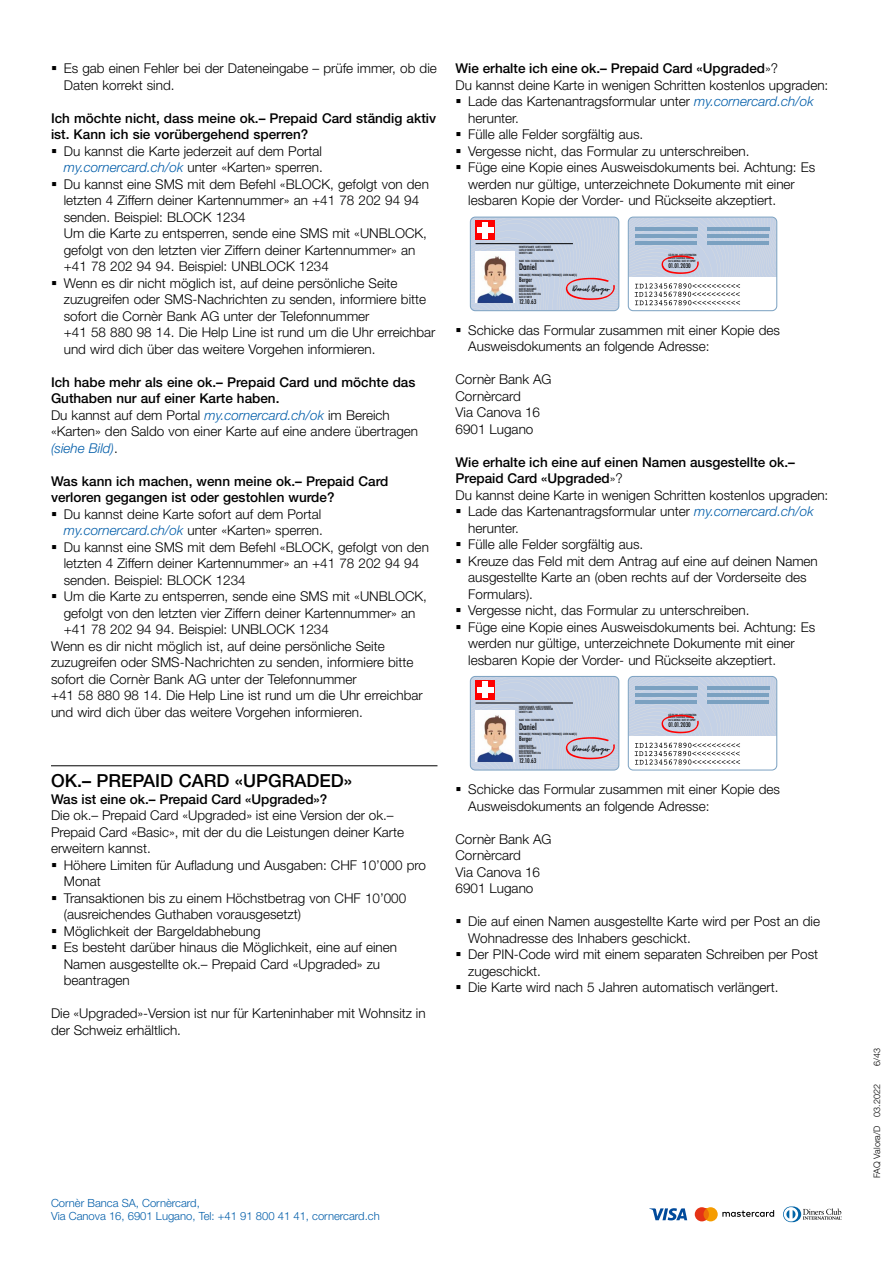
<style>
.page{position:relative;width:893px;height:1263px;background:#fff}
.page>*{position:absolute;margin:0;border:0;box-sizing:border-box;transform-origin:0 0}
.t1{font:500 18px "Helvetica Neue LT Std";color:#000}
.t2{font:300 13.5px/16.5px "Helvetica Neue LT Std";color:#000}
.t3{font:500 13.5px/16.5px "Helvetica Neue LT Std";color:#000}
.t4{font:300 11.25px/13.5px "Helvetica Neue LT Std";color:#005da9}
.t5{font:9.75px "Osulent Signature";color:#000}
.t6{font:300 9px "Helvetica Neue LT Std";color:#000}
.t7{font:500 condensed 8.7px "Futura";color:#000}
.t8{font:500 condensed 6.3px "Futura";color:#000}
.t9{font:500 condensed 2.85px/2.5px "Futura";color:#000}
.s1{font-style:italic;color:#005da9}
.s2{font-weight:500}
.s3{font-weight:300}
</style>
<div class="page">
<svg style="left:695px;top:1207px;width:79px;height:14px"></svg>
<svg style="left:783px;top:1206px;width:59px;height:16px"></svg>
<svg style="left:649px;top:1208px;width:38px;height:12px"></svg>
<hr style="left:51px;top:765px;width:386px;height:1px;background:#000">
<svg style="left:628px;top:217px;width:149px;height:94px"></svg>
<svg style="left:470px;top:217px;width:149px;height:94px;background:#c6c8d8"></svg>
<svg style="left:628px;top:676px;width:149px;height:95px"></svg>
<svg style="left:470px;top:676px;width:149px;height:95px;background:#c6c8d8"></svg>
<p class="t2" style="left:64px;top:60px;width:375px">Es gab einen Fehler bei der Dateneingabe – prüfe immer, ob die<br>Daten korrekt sind.</p>
<p class="t3" style="left:51px;top:110px;width:387px">Ich möchte nicht, dass meine ok.– Prepaid Card ständig aktiv ist. Kann ich sie vorübergehend sperren?</p>
<p class="t2" style="left:64px;top:143px;width:373px">Du kannst die Karte jederzeit auf dem Portal <span class="s1">my.cornercard.ch/ok</span> unter «Karten» sperren.<br>Du kannst eine SMS mit dem Befehl «BLOCK, gefolgt von den letzten 4 Ziffern deiner Kartennummer» an +41 78 202 94 94 senden. Beispiel: BLOCK 1234<br>Um die Karte zu entsperren, sende eine SMS mit «UNBLOCK, gefolgt von den letzten vier Ziffern deiner Kartennummer» an +41 78 202 94 94. Beispiel: UNBLOCK 1234<br>Wenn es dir nicht möglich ist, auf deine persönliche Seite zuzugreifen oder SMS-Nachrichten zu senden, informiere bitte sofort die Cornèr Bank AG unter der Telefonnummer<br>+41 58 880 98 14. Die Help Line ist rund um die Uhr erreichbar und wird dich über das weitere Vorgehen informieren.</p>
<p class="t2" style="left:51px;top:374px;width:369px"><span class="s2">Ich habe mehr als eine ok.– Prepaid Card und möchte das Guthaben nur auf einer Karte haben.<br></span>Du kannst auf dem Portal <span class="s1">my.cornercard.ch/ok</span> im Bereich «Karten» den Saldo von einer Karte auf eine andere übertragen <span class="s1">(siehe Bild)</span>.</p>
<p class="t3" style="left:51px;top:473px;width:339px">Was kann ich machen, wenn meine ok.– Prepaid Card verloren gegangen ist oder gestohlen wurde?</p>
<p class="t2" style="left:64px;top:506px;width:259px">Du kannst deine Karte sofort auf dem Portal</p>
<p class="t2" style="left:64px;top:522px;width:260px"><span class="s1">my.cornercard.ch/ok</span> unter «Karten» sperren.</p>
<p class="t2" style="left:64px;top:538px;width:367px">Du kannst eine SMS mit dem Befehl «BLOCK, gefolgt von den</p>
<p class="t2" style="left:64px;top:555px;width:357px">letzten 4 Ziffern deiner Kartennummer» an +41 78 202 94 94</p>
<p class="t2" style="left:64px;top:571px;width:183px">senden. Beispiel: BLOCK 1234</p>
<p class="t2" style="left:64px;top:588px;width:365px">Um die Karte zu entsperren, sende eine SMS mit «UNBLOCK,</p>
<p class="t2" style="left:64px;top:604px;width:353px">gefolgt von den letzten vier Ziffern deiner Kartennummer» an</p>
<p class="t2" style="left:64px;top:621px;width:267px">+41 78 202 94 94. Beispiel: UNBLOCK 1234</p>
<p class="t2" style="left:51px;top:637px;width:335px">Wenn es dir nicht möglich ist, auf deine persönliche Seite</p>
<p class="t2" style="left:51px;top:654px;width:364px">zuzugreifen oder SMS-Nachrichten zu senden, informiere bitte</p>
<p class="t2" style="left:51px;top:670px;width:307px">sofort die Cornèr Bank AG unter der Telefonnummer</p>
<p class="t2" style="left:51px;top:687px;width:373px">+41 58 880 98 14. Die Help Line ist rund um die Uhr erreichbar</p>
<p class="t2" style="left:51px;top:703px;width:313px">und wird dich über das weitere Vorgehen informieren.</p>
<h1 class="t1" style="left:51px;top:770px;width:303px">OK.– PREPAID CARD «UPGRADED»</h1>
<p class="t3" style="left:51px;top:790px;width:278px">Was ist eine ok.– Prepaid Card «Upgraded»?</p>
<p class="t2" style="left:51px;top:807px;width:355px">Die ok.– Prepaid Card «Upgraded» ist eine Version der ok.–<br>Prepaid Card «Basic», mit der du die Leistungen deiner Karte erweitern kannst.</p>
<p class="t2" style="left:64px;top:856px;width:364px">Höhere Limiten für Aufladung und Ausgaben: CHF 10’000 pro Monat<br>Transaktionen bis zu einem Höchstbetrag von CHF 10’000 (ausreichendes Guthaben vorausgesetzt)<br>Möglichkeit der Bargeldabhebung<br>Es besteht darüber hinaus die Möglichkeit, eine auf einen Namen ausgestellte ok.– Prepaid Card «Upgraded» zu beantragen</p>
<p class="t2" style="left:51px;top:1005px;width:376px">Die «Upgraded»-Version ist nur für Karteninhaber mit Wohnsitz in der Schweiz erhältlich.</p>
<p class="t3" style="left:455px;top:60px;width:324px">Wie erhalte ich eine ok.– Prepaid Card «Upgraded<span class="s3">»?</span></p>
<p class="t2" style="left:455px;top:77px;width:374px">Du kannst deine Karte in wenigen Schritten kostenlos upgraden:</p>
<p class="t2" style="left:468px;top:93px;width:347px">Lade das Kartenantragsformular unter <span class="s1">my.cornercard.ch/ok</span></p>
<p class="t2" style="left:468px;top:110px;width:52px">herunter.</p>
<p class="t2" style="left:468px;top:126px;width:177px">Fülle alle Felder sorgfältig aus.</p>
<p class="t2" style="left:468px;top:143px;width:283px">Vergesse nicht, das Formular zu unterschreiben.</p>
<p class="t2" style="left:468px;top:159px;width:348px">Füge eine Kopie eines Ausweisdokuments bei. Achtung: Es</p>
<p class="t2" style="left:468px;top:176px;width:328px">werden nur gültige, unterzeichnete Dokumente mit einer</p>
<p class="t2" style="left:468px;top:192px;width:309px">lesbaren Kopie der Vorder- und Rückseite akzeptiert.</p>
<p class="t9" style="left:519px;top:246px;width:36px">IDENTITATSKARTE CARTE DʼIDENTITÈ<br>CARTA DʼIDENTITÀ CARTA DʼIDENTITAD<br>IDENTITY CARD</p>
<p class="t9" style="left:519px;top:259px;width:37px">NAME NOM COGNOME NUM SURNAME</p>
<p class="t7" style="left:519px;top:262px;width:19px">Daniel</p>
<p class="t9" style="left:519px;top:273px;width:59px">VORNAME(N) PRENOM(S) NOME(I) PRENUM(S) GIVEN NAME(S)</p>
<p class="t8" style="left:519px;top:276px;width:15px">Berger</p>
<p class="t9" style="left:519px;top:285px;width:23px">GEBURTSDATUM<br>DATE DE NAISSANCE<br>DATA DI NASCITA<br>DATA DA NASCHENTSCHA<br>DATE OF BIRTH</p>
<p class="t8" style="left:519px;top:298px;width:19px">12.10.63</p>
<p class="t9" style="left:669px;top:254px;width:29px">GÜLTIG BIS DATE DʼEXPIRATION<br>DATA DI SCADENZA DATA<br>DA SCADENZA DATE OF EXPIRY</p>
<p class="t8" style="left:669px;top:261px;width:24px">01.01.2030</p>
<p class="t5" style="left:572px;top:285px;width:39px">Daniel Berger</p>
<p class="t2" style="left:468px;top:321px;width:313px">Schicke das Formular zusammen mit einer Kopie des<br>Ausweisdokuments an folgende Adresse:</p>
<p class="t2" style="left:455px;top:371px;width:98px">Cornèr Bank AG<br>Cornèrcard<br>Via Canova 16<br>6901 Lugano</p>
<p class="t3" style="left:455px;top:453px;width:341px">Wie erhalte ich eine auf einen Namen ausgestellte ok.–</p>
<p class="t3" style="left:455px;top:470px;width:169px">Prepaid Card «Upgraded<span class="s3">»?</span></p>
<p class="t2" style="left:455px;top:486px;width:374px">Du kannst deine Karte in wenigen Schritten kostenlos upgraden:</p>
<p class="t2" style="left:468px;top:503px;width:347px">Lade das Kartenantragsformular unter <span class="s1">my.cornercard.ch/ok</span></p>
<p class="t2" style="left:468px;top:519px;width:52px">herunter.</p>
<p class="t2" style="left:468px;top:536px;width:177px">Fülle alle Felder sorgfältig aus.</p>
<p class="t2" style="left:468px;top:552px;width:351px">Kreuze das Feld mit dem Antrag auf eine auf deinen Namen</p>
<p class="t2" style="left:468px;top:569px;width:340px">ausgestellte Karte an (oben rechts auf der Vorderseite des</p>
<p class="t2" style="left:468px;top:585px;width:66px">Formulars).</p>
<p class="t2" style="left:468px;top:602px;width:283px">Vergesse nicht, das Formular zu unterschreiben.</p>
<p class="t2" style="left:468px;top:618px;width:348px">Füge eine Kopie eines Ausweisdokuments bei. Achtung: Es</p>
<p class="t2" style="left:468px;top:635px;width:328px">werden nur gültige, unterzeichnete Dokumente mit einer</p>
<p class="t2" style="left:468px;top:651px;width:309px">lesbaren Kopie der Vorder- und Rückseite akzeptiert.</p>
<p class="t9" style="left:519px;top:705px;width:36px">IDENTITATSKARTE CARTE DʼIDENTITÈ<br>CARTA DʼIDENTITÀ CARTA DʼIDENTITAD<br>IDENTITY CARD</p>
<p class="t9" style="left:519px;top:719px;width:37px">NAME NOM COGNOME NUM SURNAME</p>
<p class="t7" style="left:519px;top:721px;width:19px">Daniel</p>
<p class="t9" style="left:519px;top:733px;width:59px">VORNAME(N) PRENOM(S) NOME(I) PRENUM(S) GIVEN NAME(S)</p>
<p class="t8" style="left:519px;top:735px;width:15px">Berger</p>
<p class="t9" style="left:519px;top:744px;width:23px">GEBURTSDATUM<br>DATE DE NAISSANCE<br>DATA DI NASCITA<br>DATA DA NASCHENTSCHA<br>DATE OF BIRTH</p>
<p class="t8" style="left:519px;top:757px;width:19px">12.10.63</p>
<p class="t9" style="left:669px;top:713px;width:29px">GÜLTIG BIS DATE DʼEXPIRATION<br>DATA DI SCADENZA DATA<br>DA SCADENZA DATE OF EXPIRY</p>
<p class="t8" style="left:669px;top:721px;width:24px">01.01.2030</p>
<p class="t5" style="left:572px;top:744px;width:39px">Daniel Berger</p>
<p class="t2" style="left:468px;top:781px;width:313px">Schicke das Formular zusammen mit einer Kopie des<br>Ausweisdokuments an folgende Adresse:</p>
<p class="t2" style="left:455px;top:830px;width:98px">Cornèr Bank AG<br>Cornèrcard<br>Via Canova 16<br>6901 Lugano</p>
<p class="t2" style="left:468px;top:913px;width:353px">Die auf einen Namen ausgestellte Karte wird per Post an die Wohnadresse des Inhabers geschickt.<br>Der PIN-Code wird mit einem separaten Schreiben per Post zugeschickt.<br>Die Karte wird nach 5 Jahren automatisch verlängert.</p>
<p class="t4" style="left:51px;top:1196px;width:330px">Cornèr Banca SA, Cornèrcard,<br>Via Canova 16, 6901 Lugano, Tel: +41 91 800 41 41, cornercard.ch</p>
<p class="t6" style="left:871px;top:1066px;width:20px;rotate:-90deg">6/43</p>
<p class="t6" style="left:871px;top:1178px;width:95px;rotate:-90deg">FAQ Valora/D 03.2022</p>
</div>
